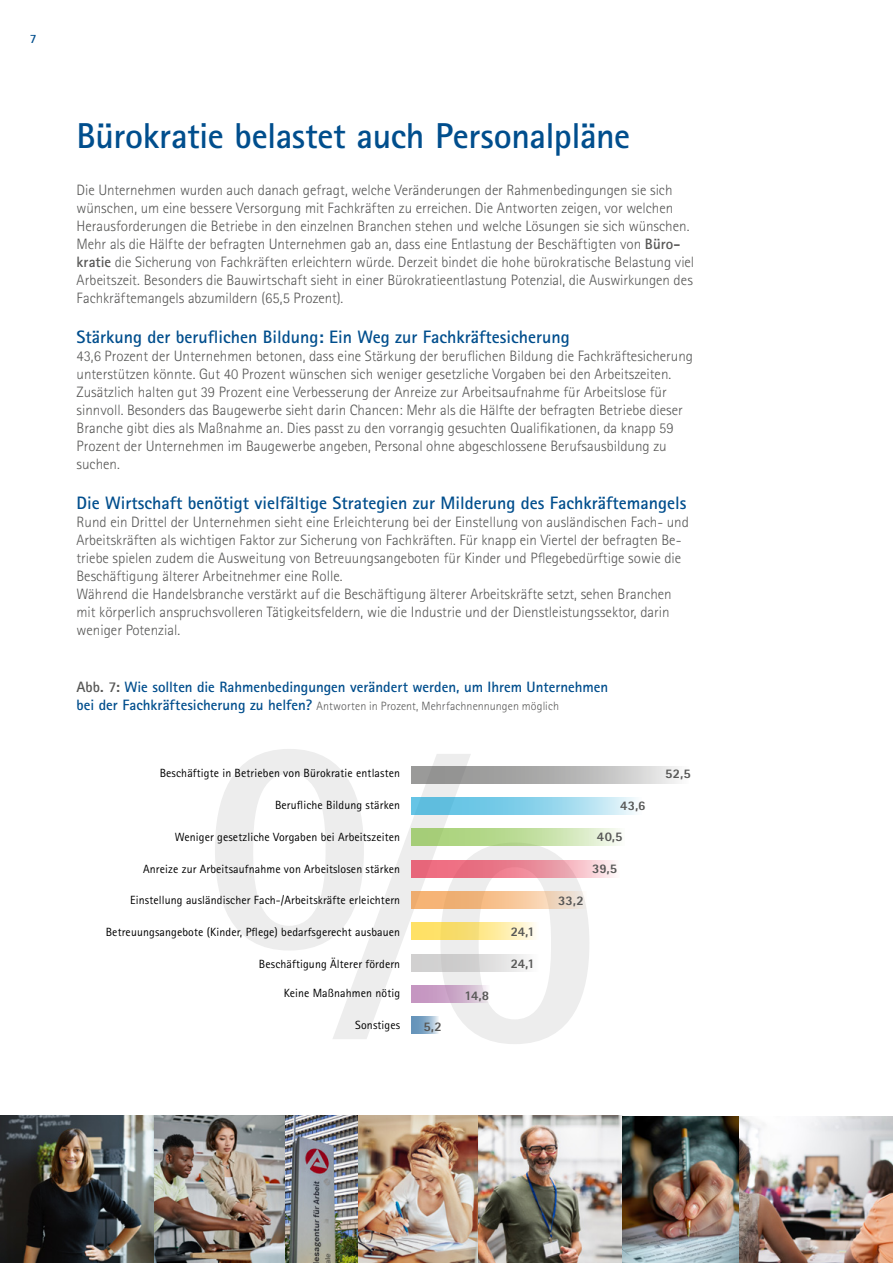
<style>
.page{position:relative;width:893px;height:1263px;background:#fff}
.page>*{position:absolute;margin:0;border:0;box-sizing:border-box;transform-origin:0 0}
.t1{font:800 450px "Rotis Sans Serif Pro";color:#ededed}
.t2{font:700 36px "Rotis Sans Serif Pro";letter-spacing:-.015em;color:#004e8d}
.t3{font:700 18px "Rotis Sans Serif Pro";color:#004e8d}
.t4{font:300 15px/18px "Rotis Sans Serif Pro";color:#575756}
.t5{font:700 15px "Rotis Sans Serif Pro";letter-spacing:-.005em;color:#004e8d}
.t6{font:800 13.2px "Rotis Sans Serif Pro";letter-spacing:-.005em;color:#575756}
.t7{font:700 12.75px "Rotis Sans Serif Pro";color:#004e8d}
.t8{font:300 12px "Rotis Sans Serif Pro";letter-spacing:.005em;color:#575756}
.t9{font:11.85px "Rotis Sans Serif Pro";letter-spacing:.01em;color:#000}
.s1{font-weight:700}
.s2{color:#575756}
.s3{font-weight:700;font-size:15px;color:#004e8d}
</style>
<div class="page">
<svg style="left:411px;top:1017px;width:28px;height:17px"></svg>
<svg style="left:411px;top:985px;width:76px;height:18px"></svg>
<div style="left:411px;top:954px;width:127px;height:17px;background:linear-gradient(to right,#c9c8c8,#f3f3f3)"></div>
<svg style="left:411px;top:923px;width:125px;height:17px;background:#ffe98f"></svg>
<svg style="left:411px;top:891px;width:171px;height:18px;background:#f8c79a"></svg>
<svg style="left:411px;top:860px;width:204px;height:17px;background:#f294a3"></svg>
<svg style="left:411px;top:829px;width:209px;height:17px;background:#c2dfa1"></svg>
<svg style="left:411px;top:797px;width:225px;height:18px;background:#8fd4eb"></svg>
<svg style="left:411px;top:766px;width:267px;height:17px;background:#b4b4b3"></svg>
<img style="left:284px;top:1115px;width:194px;height:148px">
<img style="left:0;top:1115px;width:284px;height:148px">
<img style="left:478px;top:1115px;width:261px;height:148px">
<img style="left:739px;top:1116px;width:154px;height:147px">
<p class="t7" style="left:30px;top:30px;width:8px">7</p>
<h2 class="t2" style="left:77px;top:113px;width:555px">Bürokratie belastet auch Personalpläne</h2>
<p class="t4" style="left:77px;top:181px;width:619px">Die Unternehmen wurden auch danach gefragt, welche Veränderungen der Rahmenbedingungen sie sich wünschen, um eine bessere Versorgung mit Fachkräften zu erreichen. Die Antworten zeigen, vor welchen Herausforderungen die Betriebe in den einzelnen Branchen stehen und welche Lösungen sie sich wünschen.<br>Mehr als die Hälfte der befragten Unternehmen gab an, dass eine Entlastung der Beschäftigten von <span class="s1">Büro&shy;kratie</span> die Sicherung von Fachkräften erleichtern würde. Derzeit bindet die hohe bürokratische Belastung viel Arbeitszeit. Besonders die Bauwirtschaft sieht in einer Bürokratieentlastung Potenzial, die Auswirkungen des Fachkräftemangels abzumildern (65,5 Prozent).</p>
<p class="t3" style="left:77px;top:325px;width:495px">Stärkung der beruflichen Bildung: Ein Weg zur Fachkräftesicherung</p>
<p class="t4" style="left:77px;top:347px;width:618px">43,6 Prozent der Unternehmen betonen, dass eine Stärkung der beruflichen Bildung die Fachkräftesicherung unterstützen könnte. Gut 40 Prozent wünschen sich weniger gesetzliche Vorgaben bei den Arbeitszeiten.<br>Zusätzlich halten gut 39 Prozent eine Verbesserung der Anreize zur Arbeitsaufnahme für Arbeitslose für sinnvoll. Besonders das Baugewerbe sieht darin Chancen: Mehr als die Hälfte der befragten Betriebe dieser Branche gibt dies als Maßnahme an. Dies passt zu den vorrangig gesuchten Qualifikationen, da knapp 59<br>Prozent der Unternehmen im Baugewerbe angeben, Personal ohne abgeschlossene Berufsausbildung zu suchen.</p>
<p class="t3" style="left:77px;top:491px;width:611px">Die Wirtschaft benötigt vielfältige Strategien zur Milderung des Fachkräftemangels</p>
<p class="t4" style="left:77px;top:513px;width:614px">Rund ein Drittel der Unternehmen sieht eine Erleichterung bei der Einstellung von ausländischen Fach- und Arbeitskräften als wichtigen Faktor zur Sicherung von Fachkräften. Für knapp ein Viertel der befragten Be&shy;triebe spielen zudem die Ausweitung von Betreuungsangeboten für Kinder und Pflegebedürftige sowie die Beschäftigung älterer Arbeitnehmer eine Rolle.<br>Während die Handelsbranche verstärkt auf die Beschäftigung älterer Arbeitskräfte setzt, sehen Branchen mit körperlich anspruchsvolleren Tätigkeitsfeldern, wie die Industrie und der Dienstleistungssektor, darin weniger Potenzial.</p>
<p class="t5" style="left:77px;top:677px;width:533px"><span class="s2">Abb. 7:</span> Wie sollten die Rahmenbedingungen verändert werden, um Ihrem Unternehmen</p>
<p class="t8" style="left:77px;top:699px;width:484px"><span class="s3">bei der Fachkräftesicherung zu helfen?</span> Antworten in Prozent, Mehrfachnennungen möglich</p>
<h1 class="t1" style="left:202px;top:600px;width:402px">%</h1>
<p class="t9" style="left:160px;top:766px;width:242px">Beschäftigte in Betrieben von Bürokratie entlasten</p>
<p class="t9" style="left:275px;top:798px;width:127px">Berufliche Bildung stärken</p>
<p class="t9" style="left:175px;top:830px;width:227px">Weniger gesetzliche Vorgaben bei Arbeitszeiten</p>
<p class="t9" style="left:143px;top:861px;width:259px">Anreize zur Arbeitsaufnahme von Arbeitslosen stärken</p>
<p class="t9" style="left:130px;top:893px;width:271px">Einstellung ausländischer Fach-/Arbeitskräfte erleichtern</p>
<p class="t9" style="left:106px;top:925px;width:296px">Betreuungsangebote (Kinder, Pflege) bedarfsgerecht ausbauen</p>
<p class="t9" style="left:259px;top:956px;width:143px">Beschäftigung Älterer fördern</p>
<p class="t9" style="left:284px;top:986px;width:118px">Keine Maßnahmen nötig</p>
<p class="t9" style="left:355px;top:1018px;width:46px">Sonstiges</p>
<p class="t6" style="left:620px;top:797px;width:27px">43,6</p>
<p class="t6" style="left:597px;top:828px;width:27px">40,5</p>
<p class="t6" style="left:592px;top:860px;width:27px">39,5</p>
<p class="t6" style="left:558px;top:892px;width:27px">33,2</p>
<p class="t6" style="left:511px;top:923px;width:26px">24,1</p>
<p class="t6" style="left:511px;top:955px;width:26px">24,1</p>
<p class="t6" style="left:464px;top:987px;width:26px">14,8</p>
<p class="t6" style="left:423px;top:1018px;width:20px">5,2</p>
<p class="t6" style="left:665px;top:765px;width:27px">52,5</p>
</div>
